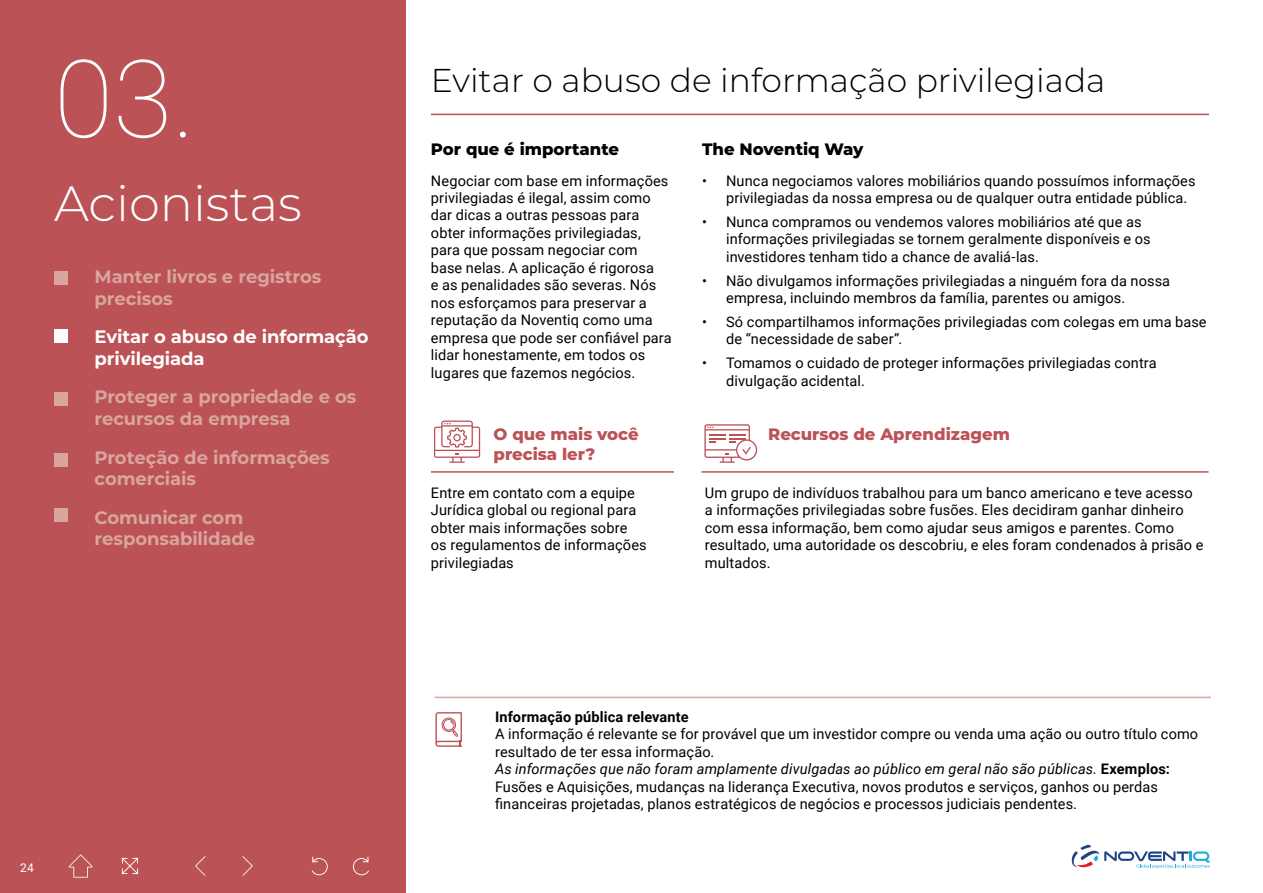
<style>
.page{position:relative;width:1263px;height:893px;background:#fff}
.page>*{position:absolute;margin:0;border:0;box-sizing:border-box;transform-origin:0 0}
.t1{font:100 108px "Roboto";color:#fff}
.t2{font:300 49.5px "Montserrat";color:#fff}
.t3{font:300 33px "Montserrat";color:#000}
.t4{font:700 18px/21.6px "Montserrat";letter-spacing:-.005em;color:#d9a59e}
.t5{font:700 18px/21.6px "Montserrat";letter-spacing:-.005em;color:#fff}
.t6{font:800 16.5px/19.8px "Montserrat";color:#bb5356}
.t7{font:800 16.5px "Montserrat";color:#000}
.t8{font:14.55px/17.4px "Roboto";letter-spacing:.005em;color:#000}
.t9{font:700 14.55px "Roboto";letter-spacing:.01em;color:#000}
.t10{font:12px "Roboto";color:#fff}
.s1{font-style:italic}
.s2{font-weight:700}
</style>
<div class="page">
<hr style="left:431px;top:114px;width:778px;height:1px;background:#bb5356">
<svg style="left:434px;top:420px;width:46px;height:43px"></svg>
<svg style="left:704px;top:424px;width:53px;height:39px"></svg>
<hr style="left:431px;top:471px;width:243px;height:2px;background:#bb5356">
<hr style="left:701px;top:471px;width:507px;height:2px;background:#bb5356">
<div style="left:0;top:0;width:405px;height:893px;background:#bb5356"></div>
<hr style="left:435px;top:697px;width:776px;height:1px;background:#d9a59e">
<svg style="left:435px;top:712px;width:27px;height:35px"></svg>
<div style="left:54px;top:271px;width:14px;height:14px;background:#d9a59e"></div>
<div style="left:54px;top:509px;width:14px;height:13px;background:#d9a59e"></div>
<div style="left:54px;top:329px;width:14px;height:13px;background:#fff"></div>
<div style="left:54px;top:392px;width:14px;height:13px;background:#d9a59e"></div>
<div style="left:54px;top:453px;width:14px;height:14px;background:#d9a59e"></div>
<svg style="left:1071px;top:845px;width:139px;height:23px"></svg>
<svg style="left:122px;top:858px;width:16px;height:16px"></svg>
<svg style="left:353px;top:857px;width:16px;height:18px"></svg>
<svg style="left:242px;top:856px;width:11px;height:20px"></svg>
<svg style="left:69px;top:854px;width:24px;height:24px"></svg>
<svg style="left:195px;top:856px;width:11px;height:20px"></svg>
<svg style="left:312px;top:857px;width:16px;height:18px"></svg>
<h1 class="t1" style="left:54px;top:23px;width:143px">03.</h1>
<h2 class="t2" style="left:54px;top:170px;width:249px">Acionistas</h2>
<p class="t4" style="left:95px;top:265px;width:228px">Manter livros e registros precisos</p>
<p class="t5" style="left:95px;top:325px;width:276px">Evitar o abuso de informação privilegiada</p>
<p class="t4" style="left:95px;top:385px;width:263px">Proteger a propriedade e os recursos da empresa</p>
<p class="t4" style="left:95px;top:445px;width:237px">Proteção de informações comerciais</p>
<p class="t4" style="left:95px;top:506px;width:162px">Comunicar com responsabilidade</p>
<p class="t10" style="left:20px;top:860px;width:15px">24</p>
<h3 class="t3" style="left:431px;top:58px;width:676px">Evitar o abuso de informação privilegiada</h3>
<p class="t7" style="left:431px;top:137px;width:190px">Por que é importante</p>
<p class="t8" style="left:431px;top:171px;width:242px">Negociar com base em informações privilegiadas é ilegal, assim como dar dicas a outras pessoas para obter informações privilegiadas, para que possam negociar com base nelas. A aplicação é rigorosa<br>e as penalidades são severas. Nós nos esforçamos para preservar a reputação da Noventiq como uma empresa que pode ser confiável para lidar honestamente, em todos os lugares que fazemos negócios.</p>
<p class="t7" style="left:702px;top:137px;width:163px">The Noventiq Way</p>
<p class="t8" style="left:726px;top:171px;width:471px;text-indent:-24px">• Nunca negociamos valores mobiliários quando possuímos informações privilegiadas da nossa empresa ou de qualquer outra entidade pública.</p>
<p class="t8" style="left:726px;top:212px;width:426px;text-indent:-24px">• Nunca compramos ou vendemos valores mobiliários até que as informações privilegiadas se tornem geralmente disponíveis e os investidores tenham tido a chance de avaliá-las.</p>
<p class="t8" style="left:726px;top:271px;width:446px;text-indent:-24px">• Não divulgamos informações privilegiadas a ninguém fora da nossa empresa, incluindo membros da família, parentes ou amigos.</p>
<p class="t8" style="left:726px;top:312px;width:482px;text-indent:-24px">• Só compartilhamos informações privilegiadas com colegas em uma base de “necessidade de saber”.</p>
<p class="t8" style="left:726px;top:354px;width:432px;text-indent:-24px">• Tomamos o cuidado de proteger informações privilegiadas contra divulgação acidental.</p>
<p class="t6" style="left:494px;top:424px;width:147px">O que mais você precisa ler?</p>
<p class="t6" style="left:768px;top:424px;width:243px">Recursos de Aprendizagem</p>
<p class="t8" style="left:431px;top:483px;width:217px">Entre em contato com a equipe<br>Jurídica global ou regional para obter mais informações sobre os regulamentos de informações privilegiadas</p>
<p class="t8" style="left:705px;top:483px;width:500px">Um grupo de indivíduos trabalhou para um banco americano e teve acesso a informações privilegiadas sobre fusões. Eles decidiram ganhar dinheiro com essa informação, bem como ajudar seus amigos e parentes. Como resultado, uma autoridade os descobriu, e eles foram condenados à prisão e multados.</p>
<p class="t9" style="left:495px;top:706px;width:195px">Informação pública relevante</p>
<p class="t8" style="left:495px;top:725px;width:705px">A informação é relevante se for provável que um investidor compre ou venda uma ação ou outro título como resultado de ter essa informação.<br><span class="s1">As informações que não foram amplamente divulgadas ao público em geral não são públicas.</span> <span class="s2">Exemplos:<br></span>Fusões e Aquisições, mudanças na liderança Executiva, novos produtos e serviços, ganhos ou perdas financeiras projetadas, planos estratégicos de negócios e processos judiciais pendentes.</p>
</div>
